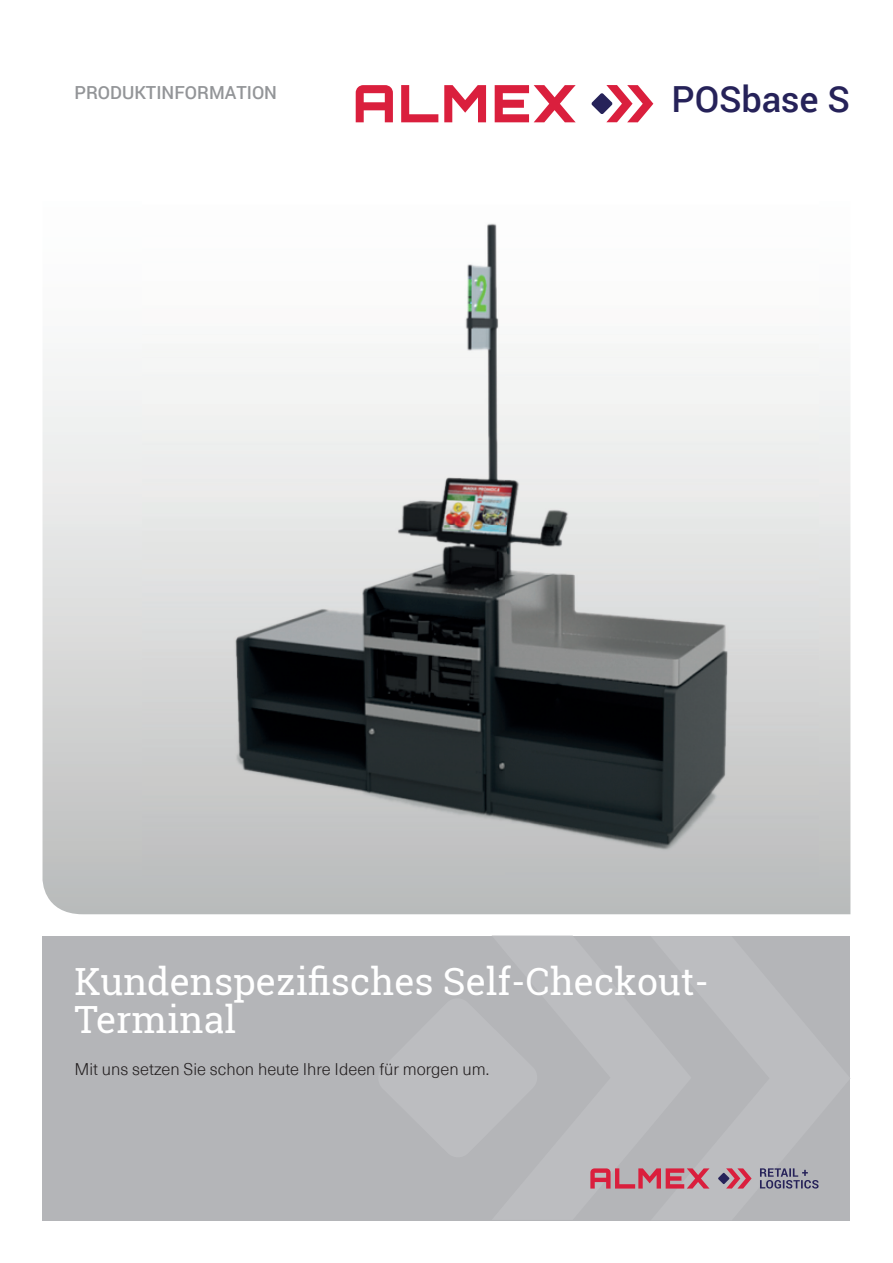
<style>
.page{position:relative;width:893px;height:1263px;background:#fff}
.page>*{position:absolute;margin:0;border:0;box-sizing:border-box;transform-origin:0 0}
.t1{font:37.5px/37.5px "Roboto Slab";color:#fff}
.t2{font:500 36px "Roboto";letter-spacing:-.005em;color:#262259}
.t3{font:500 18px "Roboto";color:#939598}
.t4{font:300 16.5px "Neue Haas Unica Pro";color:#231f20}
</style>
<div class="page">
<div style="left:43px;top:935px;width:807px;height:285px;background:#b4b5b8"></div>
<svg style="left:43px;top:351px;width:807px;height:563px"></svg>
<svg style="left:356px;top:85px;width:37px;height:37px"></svg>
<svg style="left:401px;top:85px;width:37px;height:37px"></svg>
<svg style="left:444px;top:85px;width:42px;height:37px"></svg>
<svg style="left:495px;top:85px;width:81px;height:37px"></svg>
<svg style="left:591px;top:85px;width:62px;height:37px"></svg>
<svg style="left:492px;top:935px;width:199px;height:254px"></svg>
<svg style="left:651px;top:936px;width:167px;height:253px"></svg>
<img style="left:142px;top:223px;width:676px;height:654px">
<svg style="left:590px;top:1168px;width:119px;height:20px"></svg>
<svg style="left:718px;top:1173px;width:11px;height:11px"></svg>
<svg style="left:726px;top:1168px;width:26px;height:20px"></svg>
<svg style="left:760px;top:1168px;width:59px;height:20px"></svg>
<p class="t3" style="left:74px;top:80px;width:204px">PRODUKTINFORMATION</p>
<h2 class="t2" style="left:671px;top:74px;width:180px">POSbase S</h2>
<h1 class="t1" style="left:74px;top:962px;width:636px">Kundenspezifisches Self-Checkout-<br>Terminal</h1>
<p class="t4" style="left:74px;top:1059px;width:416px">Mit uns setzen Sie schon heute Ihre Ideen für morgen um.</p>
</div>
